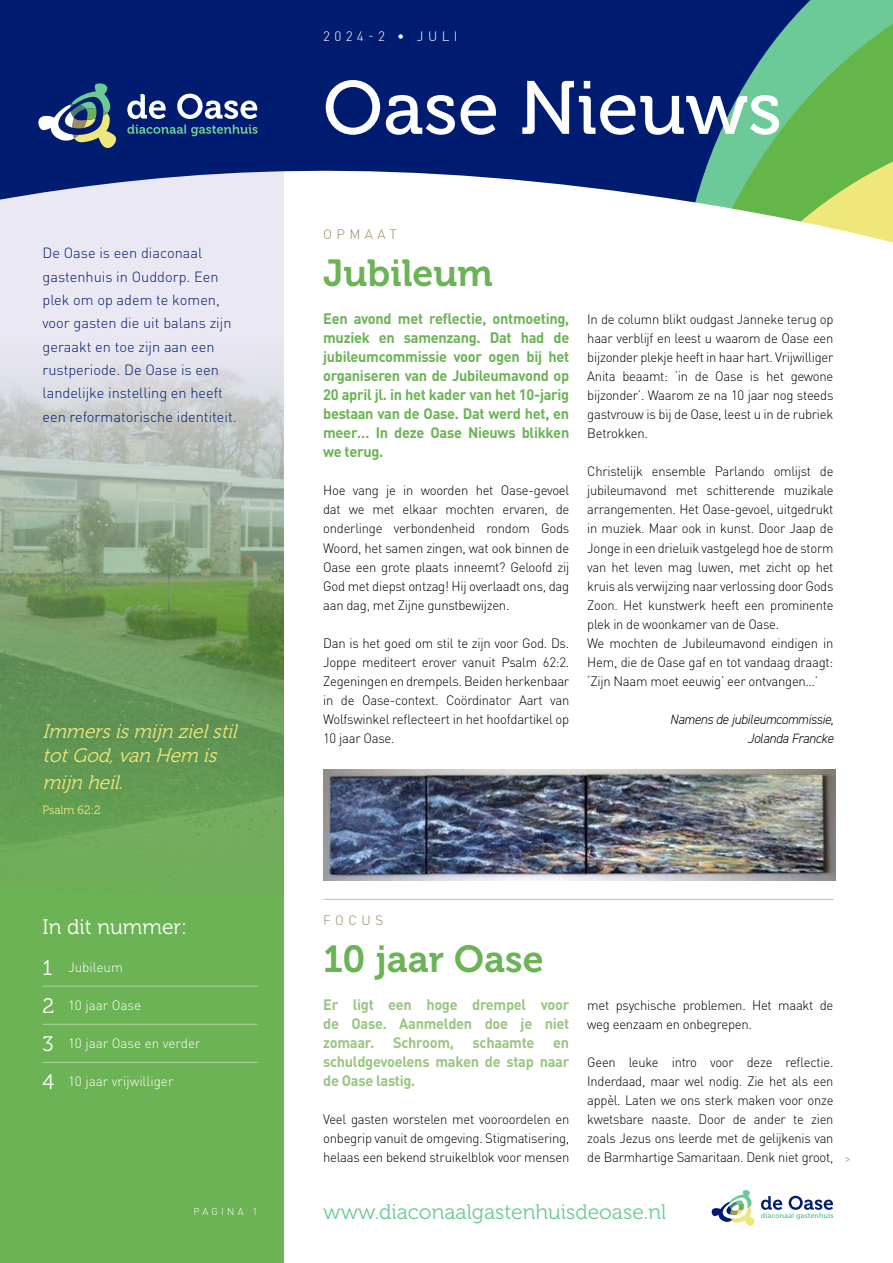
<style>
.page{position:relative;width:893px;height:1263px;background:#fff}
.page>*{position:absolute;margin:0;border:0;box-sizing:border-box;transform-origin:0 0}
.t1{font:75px "Museo 500";color:#fff}
.plat_1{font:37.5px "Museo 700";color:#6bb355}
.plat_1-2{font:21px "Museo 300";color:#6cca98}
.plat_1-3{font:21px "Museo 300";color:#fff}
.t2{font:italic 19.5px/24px "Museo 300";color:#f0e77b}
.plat_1-4{font:700 15px/19px "DIN Pro";letter-spacing:-.02em;color:#6bb355;text-align:justify}
.plat_1-5{font:700 15px/19px "DIN Pro";letter-spacing:-.02em;color:#98c680;text-align:justify}
.plat_1-6{font:300 14.55px/23.2px "DIN Pro";color:#001c71}
.plat_1-7{font:300 13.5px/19px "DIN Pro";letter-spacing:-.02em;color:#000;text-align:justify}
.plat_1-8{font:300 13.5px/19px "DIN Pro";letter-spacing:-.02em;color:#000;text-align:justify;scale:.96 1}
.plat_1-9{font:300 13.5px "DIN Pro";color:#fff}
.plat_1-10{font:italic 300 13.5px "DIN2014";letter-spacing:-.02em;color:#000}
.plat_1-11{font:300 13.5px "DIN Pro";letter-spacing:.33em;color:#9b8b62}
.plat_1-12{font:300 13.5px "DIN Pro";letter-spacing:.325em;color:#fff}
.t3{font:12px "Museo 300";color:#f0e77b}
.plat_1-13{font:300 9.9px "DIN Pro";letter-spacing:.33em;color:#fff}
</style>
<div class="page">
<div style="left:0;top:148px;width:284px;height:1115px;background:#6bb355"></div>
<img style="left:0;top:202px;width:284px;height:659px">
<svg style="left:0;top:0;width:732px;height:202px;fill:#001c71"></svg>
<svg style="left:732px;top:0;width:161px;height:243px"></svg>
<svg style="left:712px;top:1190px;width:121px;height:36px"></svg>
<svg style="left:127px;top:125px;width:131px;height:11px"></svg>
<svg style="left:38px;top:83px;width:80px;height:66px"></svg>
<svg style="left:127px;top:94px;width:39px;height:25px"></svg>
<svg style="left:177px;top:94px;width:80px;height:25px"></svg>
<img style="left:323px;top:770px;width:512px;height:111px">
<hr style="left:43px;top:986px;width:215px;height:1px;background:#fff">
<hr style="left:43px;top:1024px;width:215px;height:1px;background:#fff">
<hr style="left:43px;top:1062px;width:215px;height:1px;background:#fff">
<hr style="left:323px;top:899px;width:510px;height:1px;background:#4d7d76">
<p class="plat_1-6" style="left:43px;top:241px;width:196px">De Oase is een diaconaal gastenhuis in Ouddorp. Een plek om op adem te komen, voor gasten die uit balans zijn geraakt en toe zijn aan een rustperiode. De Oase is een landelijke instelling en heeft een reformatorische identiteit.</p>
<p class="t2" style="left:43px;top:719px;width:201px">Immersismijn zielstil totGod,van Hem is</p>
<p class="t2" style="left:43px;top:770px;width:87px">mijn heil.</p>
<p class="t3" style="left:43px;top:804px;width:60px">Psalm 62:2</p>
<p class="plat_1-3" style="left:43px;top:915px;width:146px">In dit nummer:</p>
<p class="plat_1-9" style="left:68px;top:957px;width:56px">Jubileum</p>
<p class="plat_1-9" style="left:68px;top:996px;width:75px">10 jaar Oase</p>
<p class="plat_1-9" style="left:68px;top:1034px;width:134px">10 jaar Oase en verder</p>
<p class="plat_1-9" style="left:68px;top:1072px;width:107px">10 jaar vrijwilliger</p>
<p class="plat_1-3" style="left:43px;top:956px;width:11px">1</p>
<p class="plat_1-3" style="left:43px;top:994px;width:13px">2</p>
<p class="plat_1-3" style="left:43px;top:1032px;width:13px">3</p>
<p class="plat_1-3" style="left:43px;top:1070px;width:13px">4</p>
<p class="plat_1-13" style="left:194px;top:1205px;width:65px">PAGINA 1</p>
<p class="plat_1-12" style="left:323px;top:27px;width:136px">2024-2 • JULI</p>
<p class="t1" style="left:323px;top:67px;width:460px">Oase Nieuws</p>
<p class="plat_1-11" style="left:323px;top:225px;width:75px">OPMAAT</p>
<p class="plat_1" style="left:323px;top:252px;width:171px">Jubileum</p>
<p class="plat_1-4" style="left:323px;top:308px;width:248px">Een avond met reflectie, ontmoeting, muziek en samenzang. Dat had de jubileumcommissie voor ogen bij het organiseren van de Jubileumavond op 20 april jl. in het kader van het 10-jarig bestaan van de Oase. Dat werd het, en meer… In deze Oase Nieuws blikken we terug.</p>
<p class="plat_1-7" style="left:323px;top:480px;width:248px">Hoe vang je in woorden het Oase-gevoel dat we met elkaar mochten ervaren, de onderlinge verbondenheid rondom Gods Woord, het samen zingen, wat ook binnen de Oase een grote plaats inneemt? Geloofd zij God met diepst ontzag! Hij overlaadt ons, dag aan dag, met Zijne gunstbewijzen.</p>
<p class="plat_1-7" style="left:323px;top:633px;width:248px">Dan is het goed om stil te zijn voor God. Ds.<br>Joppe mediteert erover vanuit Psalm 62:2.<br>Zegeningen en drempels. Beiden herkenbaar in de Oase-context. Coördinator Aart van Wolfswinkel reflecteert in het hoofdartikel op 10 jaar Oase.</p>
<p class="plat_1-7" style="left:587px;top:309px;width:248px">In de column blikt oudgast Janneke terug op haar verblijf en leest u waarom de Oase een bijzonder plekje heeft in haar hart. Vrijwilliger Anita beaamt: ‘in de Oase is het gewone bijzonder’. Waarom ze na 10 jaar nog steeds gastvrouw is bij de Oase, leest u in de rubriek Betrokken.</p>
<p class="plat_1-8" style="left:587px;top:461px;width:258px">Christelijk ensemble Parlando omlijst de jubileumavond met schitterende muzikale arrangementen. Het Oase-gevoel, uitgedrukt in muziek. Maar ook in kunst. Door Jaap de Jonge in een drieluik vastgelegd hoe de storm van het leven mag luwen, met zicht op het kruis als verwijzing naar verlossing door Gods Zoon. Het kunstwerk heeft een prominente plek in de woonkamer van de Oase.</p>
<p class="plat_1-7" style="left:587px;top:633px;width:248px">We mochten de Jubileumavond eindigen in Hem, die de Oase gaf en tot vandaag draagt: ‘Zijn Naam moet eeuwig’ eer ontvangen…’</p>
<p class="plat_1-10" style="left:670px;top:711px;width:165px">Namens de jubileumcommissie,</p>
<p class="plat_1-10" style="left:747px;top:730px;width:88px">Jolanda Francke</p>
<p class="plat_1-11" style="left:323px;top:910px;width:62px">FOCUS</p>
<p class="plat_1" style="left:323px;top:938px;width:222px">10 jaar Oase</p>
<p class="plat_1-5" style="left:323px;top:994px;width:248px">Er ligt een hoge drempel voor de Oase. Aanmelden doe je niet zomaar.</p>
<p class="plat_1-5" style="left:393px;top:1032px;width:62px">Schroom,</p>
<p class="plat_1-5" style="left:473px;top:1032px;width:63px">schaamte</p>
<p class="plat_1-5" style="left:323px;top:1032px;width:248px;text-indent:230px">en schuldgevoelens maken de stap naar de Oase lastig.</p>
<p class="plat_1-7" style="left:323px;top:1109px;width:248px">Veel gasten worstelen met vooroordelen en onbegrip vanuit de omgeving. Stigmatisering, helaas een bekend struikelblok voor mensen</p>
<p class="plat_1-7" style="left:587px;top:995px;width:248px">met psychische problemen. Het maakt de weg eenzaam en onbegrepen.</p>
<p class="plat_1-8" style="left:587px;top:1052px;width:258px">Geen leuke intro voor deze reflectie.<br>Inderdaad, maar wel nodig. Zie het als een appèl. Laten we ons sterk maken voor onze kwetsbare naaste. Door de ander te zien zoals Jezus ons leerde met de gelijkenis van de Barmhartige Samaritaan. Denk niet groot,</p>
<p class="plat_1-11" style="left:844px;top:1148px;width:8px">&gt;</p>
<p class="plat_1-2" style="left:323px;top:1201px;width:345px">www.diaconaalgastenhuisdeoase.nl</p>
</div>
